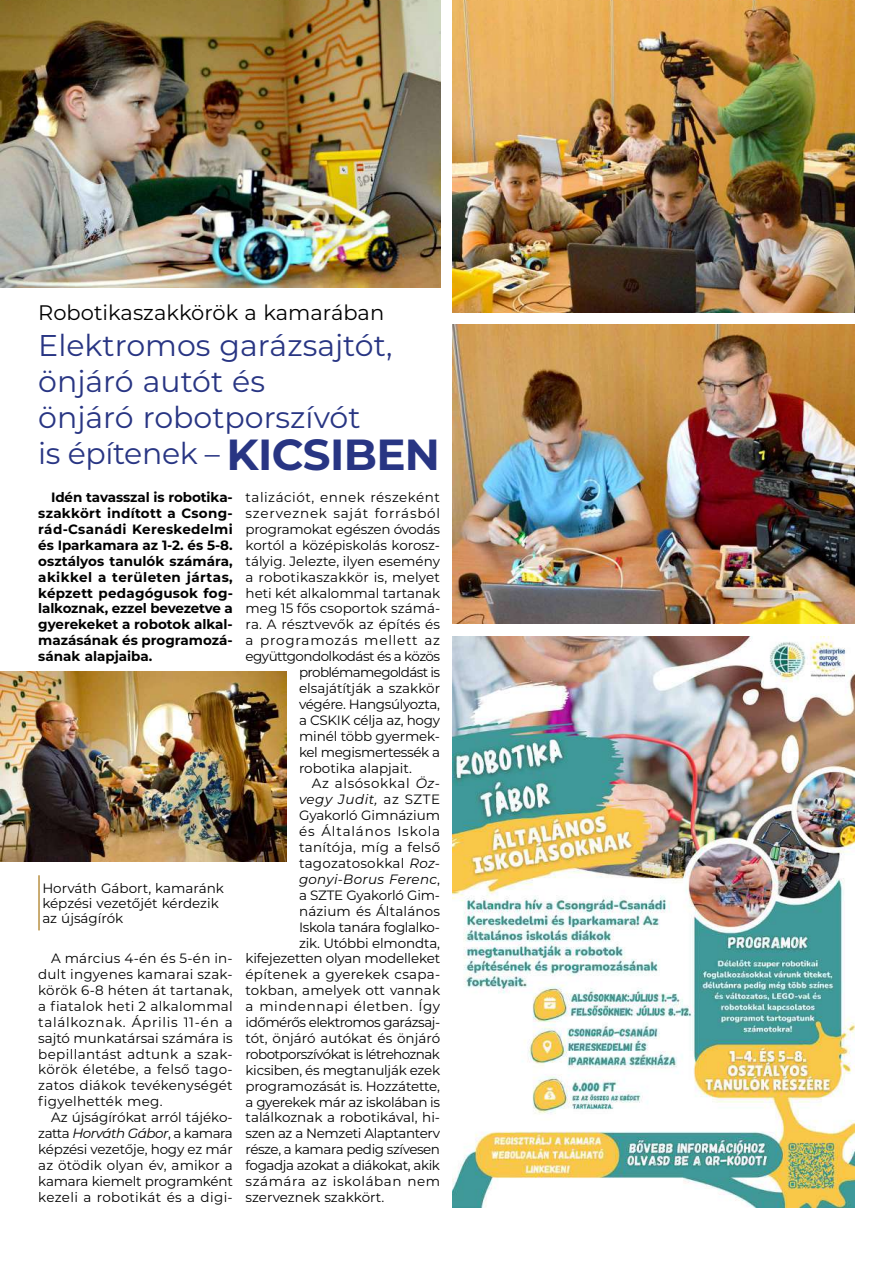
<style>
.page{position:relative;width:893px;height:1263px;background:#fff}
.page>*{position:absolute;margin:0;border:0;box-sizing:border-box;transform-origin:0 0}
.t1{font:30px/36px "Montserrat";color:#283583}
.t2{font:21px "Montserrat";color:#000}
.t3{font:13.5px/15.9px "Montserrat";letter-spacing:-.005em;color:#000;text-align:justify}
.t4{font:700 13.5px/15.9px "Montserrat";color:#000;text-align:justify}
.t5{font:13.5px "Montserrat";letter-spacing:-.025em;color:#000}
.t6{font:13.5px "Montserrat";letter-spacing:.015em;color:#000}
.t7{font:13.5px "Montserrat";letter-spacing:-.04em;color:#000}
.t8{font:13.5px "Montserrat";letter-spacing:-.03em;color:#000}
.t9{font:13.5px "Montserrat";letter-spacing:.04em;color:#000}
.t10{font:13.5px "Montserrat";letter-spacing:.02em;color:#000}
.t11{font:13.5px "Montserrat";letter-spacing:.06em;color:#000}
.t12{font:13.5px "Montserrat";letter-spacing:-.035em;color:#000}
.t13{font:13.5px "Montserrat";letter-spacing:.035em;color:#000}
.t14{font:13.5px "Montserrat";letter-spacing:.055em;color:#000}
.t15{font:13.5px "Montserrat";letter-spacing:-.045em;color:#000}
.t16{font:italic 13.5px "Montserrat";letter-spacing:.02em;color:#000}
.t17{font:italic 13.5px "Montserrat";letter-spacing:.04em;color:#000}
.t18{font:13.5px "Montserrat";letter-spacing:.045em;color:#000}
.s1{font-weight:700;font-size:43.5px}
.s2{font-style:italic}
.s3{font-style:normal}
</style>
<div class="page">
<img style="left:0;top:0;width:440px;height:287px">
<img style="left:453px;top:0;width:402px;height:313px">
<img style="left:453px;top:325px;width:402px;height:299px">
<img style="left:453px;top:636px;width:402px;height:572px">
<img style="left:0;top:671px;width:286px;height:190px">
<hr style="left:38px;top:875px;width:2px;height:55px;background:#b89043">
<h2 class="t2" style="left:38px;top:298px;width:347px">Robotikaszakkörök a kamarában</h2>
<h1 class="t1" style="left:38px;top:327px;width:403px">Elektromos garázsajtót, önjáró autót és<br>önjáró robotporszívót<br>is építenek – <span class="s1">KICSIBEN</span></h1>
<p class="t4" style="left:38px;top:489px;width:196px;text-indent:13px">Idén tavasszal is robotika&shy;szakkört indított a Csong&shy;rád-Csanádi Kereskedelmi és Iparkamara az 1-2. és 5-8. osztályos tanulók számára, akikkel a területen jártas, képzett pedagógusok fog&shy;lalkoznak, ezzel bevezetve a gyerekeket a robotok alkal&shy;mazásának és programozá&shy;sának alapjaiba.</p>
<p class="t3" style="left:42px;top:880px;width:183px;line-height:14.9px;text-align:left">Horváth Gábort, kamaránk képzési vezetőjét kérdezik az újságírók</p>
<p class="t3" style="left:38px;top:950px;width:196px;text-indent:13px">A március 4-én és 5-én in&shy;dult ingyenes kamarai szak&shy;körök 6-8 héten át tartanak, a fiatalok heti 2 alkalommal találkoznak. Április 11-én a sajtó munkatársai számára is bepillantást adtunk a szak&shy;körök életébe, a felső tago&shy;zatos diákok tevékenységét figyelhették meg.</p>
<p class="t3" style="left:38px;top:1109px;width:196px;text-indent:13px">Az újságírókat arról tájéko&shy;zatta <span class="s2">Horváth Gábor</span>, a kamara képzési vezetője, hogy ez már az ötödik olyan év, amikor a kamara kiemelt programként kezeli a robotikát és a digi-</p>
<p class="t13" style="left:246px;top:488px;width:196px">talizációt, ennek részeként</p>
<p class="t14" style="left:246px;top:504px;width:196px">szerveznek saját forrásból</p>
<p class="t3" style="left:246px;top:521px;width:196px">programokat egészen óvodás</p>
<p class="t3" style="left:246px;top:537px;width:196px">kortól a középiskolás korosz-</p>
<p class="t3" style="left:246px;top:552px;width:196px">tályig. Jelezte, ilyen esemény</p>
<p class="t6" style="left:246px;top:568px;width:196px">a robotikaszakkör is, melyet</p>
<p class="t3" style="left:246px;top:584px;width:196px">heti két alkalommal tartanak</p>
<p class="t3" style="left:246px;top:600px;width:196px">meg 15 fős csoportok számá-</p>
<p class="t3" style="left:246px;top:616px;width:196px">ra. A résztvevők az építés és</p>
<p class="t11" style="left:246px;top:631px;width:196px">a programozás mellett az</p>
<p class="t7" style="left:246px;top:647px;width:196px">együttgondolkodást és a közös</p>
<p class="t15" style="left:299px;top:663px;width:143px">problémamegoldást is</p>
<p class="t3" style="left:299px;top:680px;width:143px">elsajátítják a szakkör</p>
<p class="t5" style="left:299px;top:695px;width:143px">végére. Hangsúlyozta,</p>
<p class="t3" style="left:299px;top:712px;width:143px">a CSKIK célja az, hogy</p>
<p class="t3" style="left:299px;top:727px;width:143px">minél több gyermek-</p>
<p class="t5" style="left:299px;top:742px;width:143px">kel megismertessék a</p>
<p class="t3" style="left:299px;top:759px;width:114px">robotika alapjait.</p>
<p class="t18" style="left:312px;top:774px;width:130px">Az alsósokkal <span class="s2">Öz-</span></p>
<p class="t17" style="left:299px;top:790px;width:143px">vegy Judit, <span class="s3">az SZTE</span></p>
<p class="t3" style="left:299px;top:807px;width:143px">Gyakorló Gimnázium</p>
<p class="t11" style="left:299px;top:822px;width:143px">és Általános Iskola</p>
<p class="t10" style="left:299px;top:838px;width:143px">tanítója, míg a felső</p>
<p class="t6" style="left:299px;top:854px;width:143px">tagozatosokkal <span class="s2">Roz-</span></p>
<p class="t16" style="left:299px;top:870px;width:143px">gonyi-Borus Ferenc<span class="s3">,</span></p>
<p class="t3" style="left:299px;top:886px;width:143px">a SZTE Gyakorló Gim-</p>
<p class="t6" style="left:299px;top:902px;width:143px">názium és Általános</p>
<p class="t5" style="left:299px;top:917px;width:143px">Iskola tanára foglalko-</p>
<p class="t3" style="left:299px;top:934px;width:143px">zik. Utóbbi elmondta,</p>
<p class="t3" style="left:246px;top:950px;width:196px">kifejezetten olyan modelleket</p>
<p class="t10" style="left:246px;top:965px;width:196px">építenek a gyerekek csapa-</p>
<p class="t3" style="left:246px;top:982px;width:196px">tokban, amelyek ott vannak</p>
<p class="t9" style="left:246px;top:997px;width:196px">a mindennapi életben. Így</p>
<p class="t12" style="left:246px;top:1013px;width:196px">időmérős elektromos garázsaj-</p>
<p class="t3" style="left:246px;top:1030px;width:196px">tót, önjáró autókat és önjáró</p>
<p class="t7" style="left:246px;top:1045px;width:196px">robotporszívókat is létrehoznak</p>
<p class="t3" style="left:246px;top:1061px;width:196px">kicsiben, és megtanulják ezek</p>
<p class="t3" style="left:246px;top:1077px;width:196px">programozását is. Hozzátette,</p>
<p class="t5" style="left:246px;top:1092px;width:196px">a gyerekek már az iskolában is</p>
<p class="t3" style="left:246px;top:1109px;width:196px">találkoznak a robotikával, hi-</p>
<p class="t5" style="left:246px;top:1124px;width:196px">szen az a Nemzeti Alaptanterv</p>
<p class="t8" style="left:246px;top:1140px;width:196px">része, a kamara pedig szívesen</p>
<p class="t8" style="left:246px;top:1156px;width:196px">fogadja azokat a diákokat, akik</p>
<p class="t9" style="left:246px;top:1172px;width:196px">számára az iskolában nem</p>
<p class="t3" style="left:246px;top:1189px;width:140px">szerveznek szakkört.</p>
</div>
